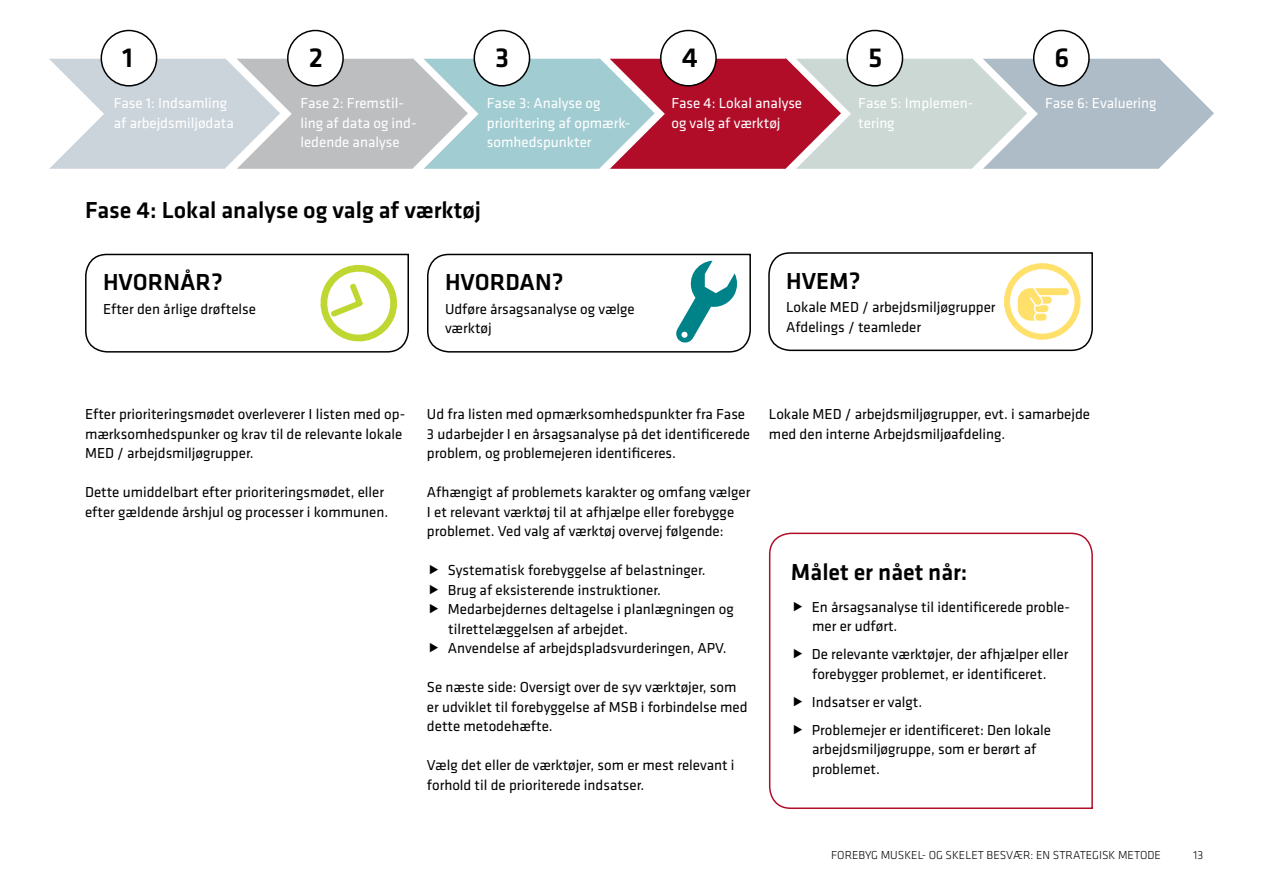
<style>
.page{position:relative;width:1263px;height:893px;background:#fff}
.page>*{position:absolute;margin:0;border:0;box-sizing:border-box;transform-origin:0 0}
.t1{font:500 28.5px "Klavika";color:#000}
.t2{font:500 24px "Klavika";color:#000}
.t3{font:15px/19.5px "Klavika";color:#000}
.t4{font:15px/19.5px "Klavika";color:#fff}
.t5{font:300 12px "Klavika";color:#000}
</style>
<div class="page">
<svg style="left:49px;top:58px;width:1165px;height:111px;background:#bfb3ba"></svg>
<div style="left:101px;top:31px;width:56px;height:55px;background:#fff;border-radius:50%"></div>
<div style="left:101px;top:30px;width:56px;height:57px;border:2px solid #000;border-radius:50%"></div>
<div style="left:288px;top:31px;width:55px;height:55px;background:#fff;border-radius:50%"></div>
<div style="left:287px;top:30px;width:57px;height:57px;border:2px solid #000;border-radius:50%"></div>
<div style="left:474px;top:31px;width:55px;height:55px;background:#fff;border-radius:50%"></div>
<div style="left:473px;top:30px;width:57px;height:57px;border:2px solid #000;border-radius:50%"></div>
<div style="left:661px;top:31px;width:55px;height:55px;background:#fff;border-radius:50%"></div>
<div style="left:660px;top:30px;width:57px;height:57px;border:2px solid #000;border-radius:50%"></div>
<div style="left:847px;top:31px;width:55px;height:55px;background:#fff;border-radius:50%"></div>
<div style="left:846px;top:30px;width:57px;height:57px;border:2px solid #000;border-radius:50%"></div>
<div style="left:1034px;top:31px;width:55px;height:55px;background:#fff;border-radius:50%"></div>
<div style="left:1033px;top:30px;width:57px;height:57px;border:2px solid #000;border-radius:50%"></div>
<svg style="left:768px;top:532px;width:325px;height:277px"></svg>
<svg style="left:427px;top:253px;width:324px;height:100px"></svg>
<svg style="left:85px;top:253px;width:324px;height:100px"></svg>
<svg style="left:768px;top:252px;width:325px;height:100px"></svg>
<svg style="left:794px;top:602px;width:8px;height:9px"></svg>
<svg style="left:794px;top:649px;width:8px;height:10px"></svg>
<svg style="left:794px;top:697px;width:8px;height:9px"></svg>
<svg style="left:794px;top:725px;width:8px;height:9px"></svg>
<h1 class="t1" style="left:122px;top:38px;width:12px">1</h1>
<h1 class="t1" style="left:309px;top:38px;width:16px">2</h1>
<h1 class="t1" style="left:495px;top:38px;width:16px">3</h1>
<h1 class="t1" style="left:682px;top:38px;width:18px">4</h1>
<h1 class="t1" style="left:868px;top:38px;width:16px">5</h1>
<h1 class="t1" style="left:1055px;top:38px;width:16px">6</h1>
<p class="t4" style="left:487px;top:93px;width:145px">Fase 3: Analyse og prioritering af opmærk&shy;somhedspunkter</p>
<p class="t4" style="left:114px;top:93px;width:122px">Fase 1: Indsamling af arbejdsmiljødata</p>
<p class="t4" style="left:300px;top:93px;width:118px">Fase 2: Fremstil&shy;ling af data og ind&shy;ledende analyse</p>
<p class="t4" style="left:858px;top:93px;width:116px">Fase 5: Implemen-</p>
<p class="t4" style="left:1045px;top:93px;width:113px">Fase 6: Evaluering</p>
<p class="t4" style="left:671px;top:93px;width:132px">Fase 4: Lokal analyse og valg af værktøj</p>
<p class="t4" style="left:858px;top:113px;width:38px">tering</p>
<h2 class="t2" style="left:85px;top:194px;width:397px">Fase 4: Lokal analyse og valg af værktøj</h2>
<h2 class="t2" style="left:103px;top:266px;width:121px">HVORNÅR?</h2>
<p class="t3" style="left:103px;top:299px;width:154px">Efter den årlige drøftelse</p>
<h2 class="t2" style="left:445px;top:266px;width:120px">HVORDAN?</h2>
<p class="t3" style="left:445px;top:299px;width:191px">Udføre årsagsanalyse og vælge værktøj</p>
<h2 class="t2" style="left:786px;top:264px;width:76px">HVEM?</h2>
<p class="t3" style="left:786px;top:297px;width:211px">Lokale MED / arbejdsmiljøgrupper<br>Afdelings / teamleder</p>
<p class="t3" style="left:85px;top:404px;width:322px">Efter prioriteringsmødet overleverer I listen med op&shy;mærksomhedspunker og krav til de relevante lokale<br>MED / arbejdsmiljøgrupper.</p>
<p class="t3" style="left:85px;top:482px;width:305px">Dette umiddelbart efter prioriteringsmødet, eller efter gældende årshjul og processer i kommunen.</p>
<p class="t3" style="left:427px;top:404px;width:325px">Ud fra listen med opmærksomhedspunkter fra Fase<br>3 udarbejder I en årsagsanalyse på det identificerede problem, og problemejeren identificeres.</p>
<p class="t3" style="left:427px;top:482px;width:325px">Afhængigt af problemets karakter og omfang vælger<br>I et relevant værktøj til at afhjælpe eller forebygge problemet. Ved valg af værktøj overvej følgende:</p>
<p class="t3" style="left:448px;top:560px;width:287px">Systematisk forebyggelse af belastninger.<br>Brug af eksisterende instruktioner.<br>Medarbejdernes deltagelse i planlægningen og tilrettelæggelsen af arbejdet.<br>Anvendelse af arbejdspladsvurderingen, APV.</p>
<p class="t3" style="left:427px;top:677px;width:322px">Se næste side: Oversigt over de syv værktøjer, som er udviklet til forebyggelse af MSB i forbindelse med dette metodehæfte.</p>
<p class="t3" style="left:427px;top:755px;width:309px">Vælg det eller de værktøjer, som er mest relevant i forhold til de prioriterede indsatser.</p>
<p class="t3" style="left:769px;top:404px;width:323px">Lokale MED / arbejdsmiljøgrupper, evt. i samarbejde med den interne Arbejdsmiljøafdeling.</p>
<h2 class="t2" style="left:791px;top:556px;width:178px">Målet er nået når:</h2>
<p class="t3" style="left:812px;top:597px;width:260px">En årsagsanalyse til identificerede proble&shy;mer er udført.</p>
<p class="t3" style="left:812px;top:644px;width:258px">De relevante værktøjer, der afhjælper eller forebygger problemet, er identificeret.</p>
<p class="t3" style="left:812px;top:687px;width:241px;line-height:28px">Indsatser er valgt.<br>Problemejer er identificeret: Den lokale</p>
<p class="t3" style="left:812px;top:739px;width:226px">arbejdsmiljøgruppe, som er berørt af problemet.</p>
<p class="t5" style="left:831px;top:848px;width:331px">FOREBYG MUSKEL- OG SKELET BESVÆR: EN STRATEGISK METODE</p>
<p class="t5" style="left:1194px;top:848px;width:11px">13</p>
</div>
